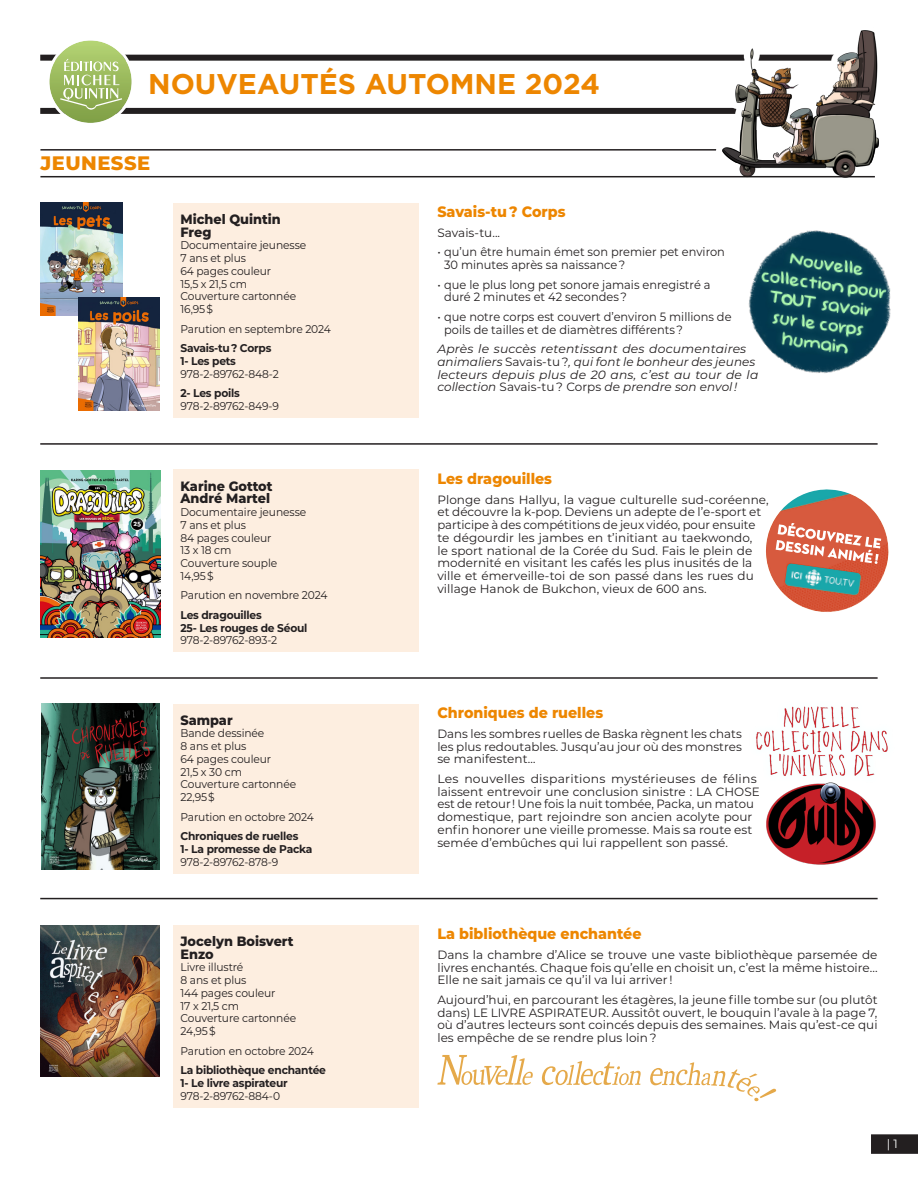
<style>
.page{position:relative;width:918px;height:1188px;background:#fff}
.page>*{position:absolute;margin:0;border:0;box-sizing:border-box;transform-origin:0 0}
.Gros_titre{font:700 28.5px "Gotham";color:#ed8600}
.Intertitre{font:800 19.5px "Montserrat";letter-spacing:.025em;color:#ed8600}
.Titre_livre{font:800 15px "Montserrat";color:#ed8600;scale:.95 1}
.Auteur{font:800 13.5px "Montserrat";color:#231f20;scale:.95 1}
.Texte{font:12px/12.8px "Montserrat";letter-spacing:.005em;color:#231f20;text-align:justify}
.Texte-2{font:12px/12.8px "Montserrat";letter-spacing:.005em;color:#231f20;scale:.95 1}
.Texte-3{font:italic 12px/12.8px "Montserrat";letter-spacing:.005em;color:#231f20}
.t1{font:12px "Montserrat";color:#fff}
.Infos_livre{font:11.25px "Montserrat";letter-spacing:-.01em;color:#231f20;scale:.95 1}
.Collection_et_livre{font:700 11.25px/12.8px "Montserrat";letter-spacing:-.02em;color:#231f20;scale:.95 1}
.Parution{font:11.25px "Montserrat";letter-spacing:-.01em;color:#231f20;scale:.95 1}
.s1{font-style:normal}
</style>
<div class="page">
<div style="left:871px;top:1134px;width:47px;height:20px;background:#231f20"></div>
<img style="left:41px;top:704px;width:119px;height:165px">
<div style="left:174px;top:203px;width:245px;height:215px;background:#fdeee0"></div>
<div style="left:174px;top:470px;width:245px;height:182px;background:#fdeee0"></div>
<div style="left:174px;top:704px;width:245px;height:170px;background:#fdeee0"></div>
<hr style="left:40px;top:898px;width:838px;height:1px;background:#231f20">
<hr style="left:40px;top:443px;width:838px;height:2px;background:#231f20">
<hr style="left:40px;top:677px;width:838px;height:2px;background:#231f20">
<img style="left:40px;top:202px;width:82px;height:113px">
<img style="left:78px;top:297px;width:82px;height:113px">
<div style="left:174px;top:925px;width:245px;height:182px;background:#fdeee0"></div>
<img style="left:41px;top:925px;width:119px;height:152px">
<svg style="left:766px;top:489px;width:123px;height:123px"></svg>
<img style="left:41px;top:470px;width:119px;height:168px">
<hr style="left:40px;top:149px;width:835px;height:2px;background:#231f20">
<hr style="left:40px;top:176px;width:835px;height:1px;background:#231f20">
<div style="left:40px;top:55px;width:820px;height:6px;background:#231f20"></div>
<div style="left:40px;top:108px;width:820px;height:6px;background:#231f20"></div>
<svg style="left:48px;top:42px;width:85px;height:80px"></svg>
<div style="left:47px;top:38px;width:88px;height:88px;border:3px solid #fff;border-radius:50%"></div>
<img style="left:748px;top:230px;width:143px;height:143px">
<img style="left:756px;top:706px;width:132px;height:159px">
<svg style="left:437px;top:1055px;width:96px;height:30px"></svg>
<svg style="left:542px;top:1061px;width:99px;height:24px"></svg>
<svg style="left:650px;top:1062px;width:126px;height:39px"></svg>
<div style="left:716px;top:21px;width:169px;height:148px;background:#fff"></div>
<img style="left:717px;top:30px;width:161px;height:100px">
<img style="left:717px;top:130px;width:162px;height:48px">
<p class="Gros_titre" style="left:148px;top:68px;width:453px">NOUVEAUTÉS AUTOMNE 2024</p>
<p class="Intertitre" style="left:40px;top:149px;width:111px">JEUNESSE</p>
<p class="Auteur" style="left:180px;top:209px;width:107px">Michel Quintin</p>
<p class="Auteur" style="left:180px;top:222px;width:34px">Freg</p>
<p class="Infos_livre" style="left:180px;top:238px;width:134px">Documentaire jeunesse</p>
<p class="Infos_livre" style="left:180px;top:250px;width:70px">7 ans et plus</p>
<p class="Infos_livre" style="left:180px;top:263px;width:97px">64 pages couleur</p>
<p class="Infos_livre" style="left:180px;top:276px;width:72px">15,5 x 21,5 cm</p>
<p class="Infos_livre" style="left:180px;top:289px;width:123px">Couverture cartonnée</p>
<p class="Infos_livre" style="left:180px;top:301px;width:36px">16,95 $</p>
<p class="Parution" style="left:180px;top:321px;width:160px">Parution en septembre 2024</p>
<p class="Collection_et_livre" style="left:180px;top:341px;width:97px">Savais-tu ? Corps<br>1- Les pets</p>
<p class="Infos_livre" style="left:180px;top:366px;width:105px">978-2-89762-848-2</p>
<p class="Collection_et_livre" style="left:180px;top:386px;width:64px">2- Les poils</p>
<p class="Infos_livre" style="left:180px;top:398px;width:105px">978-2-89762-849-9</p>
<p class="Titre_livre" style="left:437px;top:201px;width:136px">Savais-tu ? Corps</p>
<p class="Texte" style="left:437px;top:226px;width:64px">Savais-tu...</p>
<p class="Texte-2" style="left:444px;top:245px;width:297px;text-indent:-7px">• qu’un être humain émet son premier pet environ<br>30 minutes après sa naissance ?</p>
<p class="Texte-2" style="left:444px;top:278px;width:282px;text-indent:-7px">• que le plus long pet sonore jamais enregistré a duré 2 minutes et 42 secondes ?</p>
<p class="Texte-2" style="left:444px;top:310px;width:304px;text-indent:-7px">• que notre corps est couvert d’environ 5 millions de poils de tailles et de diamètres différents ?</p>
<p class="Texte-3" style="left:437px;top:342px;width:323px">Après le succès retentissant des documentaires animaliers <span class="s1">Savais-tu ?</span>, qui font le bonheur des jeunes lecteurs depuis plus de 20 ans, c’est au tour de la collection <span class="s1">Savais-tu ? Corps</span> de prendre son envol !</p>
<p class="Auteur" style="left:180px;top:476px;width:98px">Karine Gottot</p>
<p class="Auteur" style="left:180px;top:489px;width:96px">André Martel</p>
<p class="Infos_livre" style="left:180px;top:504px;width:134px">Documentaire jeunesse</p>
<p class="Infos_livre" style="left:180px;top:517px;width:70px">7 ans et plus</p>
<p class="Infos_livre" style="left:180px;top:530px;width:97px">84 pages couleur</p>
<p class="Infos_livre" style="left:180px;top:543px;width:55px">13 x 18 cm</p>
<p class="Infos_livre" style="left:180px;top:555px;width:103px">Couverture souple</p>
<p class="Infos_livre" style="left:180px;top:568px;width:37px">14,95 $</p>
<p class="Parution" style="left:180px;top:588px;width:156px">Parution en novembre 2024</p>
<p class="Collection_et_livre" style="left:180px;top:608px;width:135px">Les dragouilles<br>25- Les rouges de Séoul</p>
<p class="Infos_livre" style="left:180px;top:633px;width:103px">978-2-89762-893-2</p>
<p class="Auteur" style="left:180px;top:710px;width:56px">Sampar</p>
<p class="Infos_livre" style="left:180px;top:726px;width:90px">Bande dessinée</p>
<p class="Infos_livre" style="left:180px;top:738px;width:71px">8 ans et plus</p>
<p class="Infos_livre" style="left:180px;top:751px;width:97px">64 pages couleur</p>
<p class="Infos_livre" style="left:180px;top:764px;width:66px">21,5 x 30 cm</p>
<p class="Infos_livre" style="left:180px;top:777px;width:123px">Couverture cartonnée</p>
<p class="Infos_livre" style="left:180px;top:789px;width:38px">22,95 $</p>
<p class="Parution" style="left:180px;top:809px;width:142px">Parution en octobre 2024</p>
<p class="Collection_et_livre" style="left:180px;top:829px;width:141px">Chroniques de ruelles<br>1- La promesse de Packa</p>
<p class="Infos_livre" style="left:180px;top:854px;width:105px">978-2-89762-878-9</p>
<p class="Auteur" style="left:180px;top:931px;width:121px">Jocelyn Boisvert</p>
<p class="Auteur" style="left:180px;top:944px;width:36px">Enzo</p>
<p class="Infos_livre" style="left:180px;top:960px;width:68px">Livre illustré</p>
<p class="Infos_livre" style="left:180px;top:972px;width:71px">8 ans et plus</p>
<p class="Infos_livre" style="left:180px;top:985px;width:102px">144 pages couleur</p>
<p class="Infos_livre" style="left:180px;top:998px;width:63px">17 x 21,5 cm</p>
<p class="Infos_livre" style="left:180px;top:1011px;width:123px">Couverture cartonnée</p>
<p class="Infos_livre" style="left:180px;top:1023px;width:39px">24,95 $</p>
<p class="Parution" style="left:180px;top:1043px;width:142px">Parution en octobre 2024</p>
<p class="Collection_et_livre" style="left:180px;top:1063px;width:155px">La bibliothèque enchantée<br>1- Le livre aspirateur</p>
<p class="Infos_livre" style="left:180px;top:1088px;width:106px">978-2-89762-884-0</p>
<p class="Titre_livre" style="left:437px;top:468px;width:122px">Les dragouilles</p>
<p class="Texte" style="left:437px;top:493px;width:333px;text-align:left">Plonge dans Hallyu, la vague culturelle sud-coréenne, et découvre la k-pop. Deviens un adepte de l’e-sport et participe à des compétitions de jeux vidéo, pour ensuite te dégourdir les jambes en t’initiant au taekwondo,<br>le sport national de la Corée du Sud. Fais le plein de modernité en visitant les cafés les plus inusités de la ville et émerveille-toi de son passé dans les rues du village Hanok de Bukchon, vieux de 600 ans.</p>
<p class="Titre_livre" style="left:437px;top:702px;width:176px">Chroniques de ruelles</p>
<p class="Texte" style="left:437px;top:727px;width:306px">Dans les sombres ruelles de Baska règnent les chats les plus redoutables. Jusqu’au jour où des monstres se manifestent…</p>
<p class="Texte" style="left:437px;top:772px;width:324px;text-align:left">Les nouvelles disparitions mystérieuses de félins laissent entrevoir une conclusion sinistre : LA CHOSE est de retour ! Une fois la nuit tombée, Packa, un matou domestique, part rejoindre son ancien acolyte pour enfin honorer une vieille promesse. Mais sa route est semée d’embûches qui lui rappellent son passé.</p>
<p class="Titre_livre" style="left:437px;top:923px;width:216px">La bibliothèque enchantée</p>
<p class="Texte" style="left:437px;top:948px;width:442px">Dans la chambre d’Alice se trouve une vaste bibliothèque parsemée de livres enchantés. Chaque fois qu’elle en choisit un, c’est la même histoire...<br>Elle ne sait jamais ce qu’il va lui arriver !</p>
<p class="Texte" style="left:437px;top:993px;width:442px">Aujourd’hui, en parcourant les étagères, la jeune fille tombe sur (ou plutôt dans) LE LIVRE ASPIRATEUR. Aussitôt ouvert, le bouquin l’avale à la page 7, où d’autres lecteurs sont coincés depuis des semaines. Mais qu’est-ce qui les empêche de se rendre plus loin ?</p>
<p class="t1" style="left:887px;top:1135px;width:13px">| 1</p>
</div>
